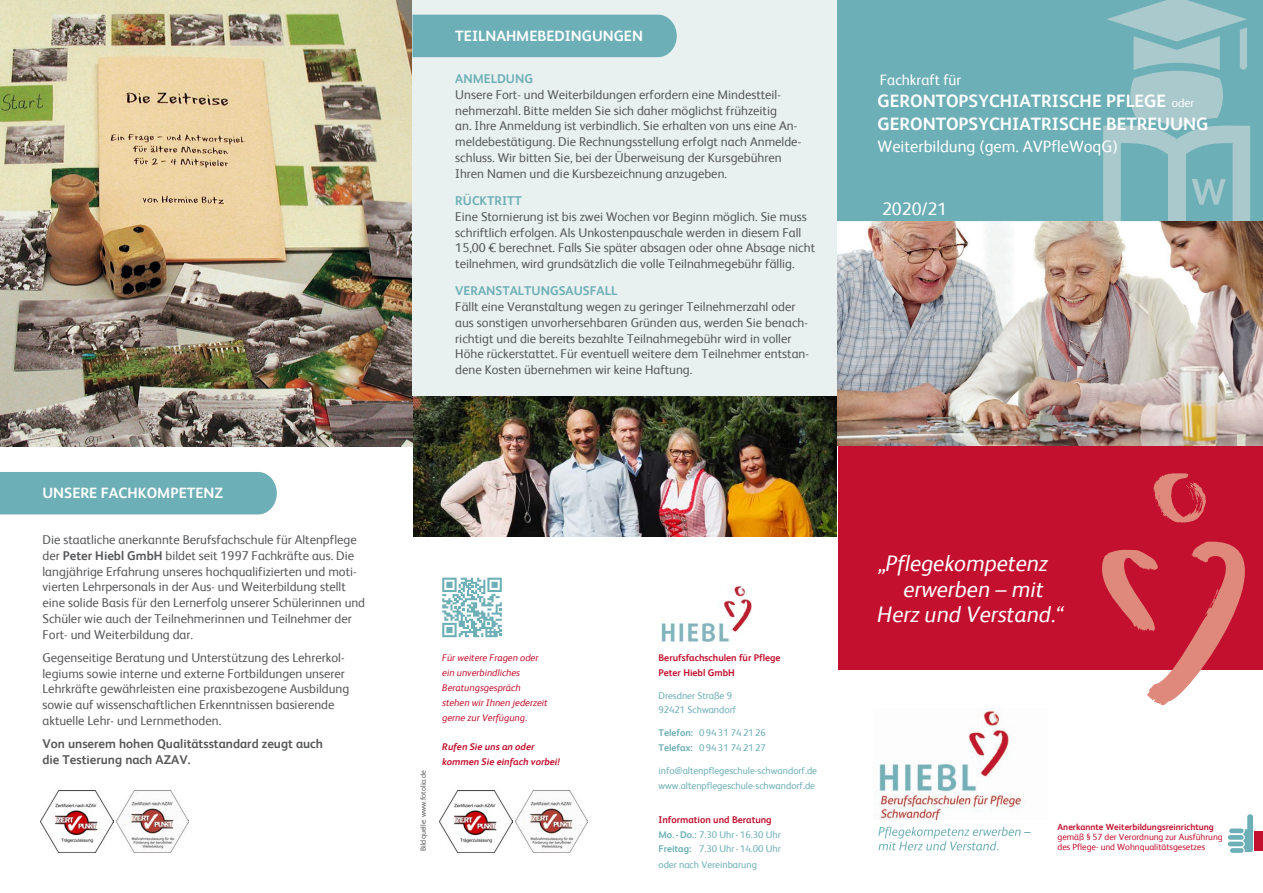
<style>
.page{position:relative;width:1263px;height:893px;background:#fff}
.page>*{position:absolute;margin:0;border:0;box-sizing:border-box;transform-origin:0 0}
.t1{font:italic 22.5px "FS Albert";color:#fff}
.t2{font:700 18px/22.8px "FS Albert";color:#fff}
.t3{font:18px "FS Albert";color:#fff}
.t4{font:16.5px "FS Albert";color:#fff}
.t5{font:700 15px "FS Albert";color:#fff}
.t6{font:15px "FS Albert";color:#fff}
.t7{font:12.75px/15.8px "FS Albert";color:#57585a}
.t8{font:700 12.75px/15.8px "FS Albert";color:#57585a}
.t9{font:700 12.75px "FS Albert";color:#6dafb6}
.t10{font:9.75px/14.9px "FS Albert";color:#6dafb6}
.t11{font:italic 9.75px/14.9px "FS Albert";color:#c3102e}
.t12{font:italic 700 9.75px/15px "FS Albert";color:#c3102e}
.t13{font:700 9.75px/14.9px "FS Albert";color:#c3102e}
.t14{font:9px/10.1px "FS Albert";color:#c3102e}
.t15{font:700 9px "FS Albert";color:#c3102e}
.t16{font:7.5px "FS Albert";color:#57585a}
.s1{font-weight:700}
.s2{font-weight:700;color:#c3102e}
.s3{font-weight:400;font-size:12px}
</style>
<div class="page">
<img style="left:414px;top:396px;width:423px;height:141px">
<img style="left:0;top:0;width:412px;height:447px">
<div style="left:412px;top:0;width:426px;height:396px;background:#e8f1f0"></div>
<div style="left:838px;top:0;width:425px;height:223px;background:#6dafb6"></div>
<svg style="left:1103px;top:0;width:147px;height:221px"></svg>
<div style="left:838px;top:446px;width:425px;height:223px;background:#c3102e"></div>
<svg style="left:1228px;top:814px;width:25px;height:39px"></svg>
<div style="left:1254px;top:831px;width:9px;height:19px;background:#c3102e"></div>
<svg style="left:442px;top:578px;width:60px;height:59px"></svg>
<div style="left:412px;top:15px;width:265px;height:42px;background:#6dafb6"></div>
<div style="left:0;top:472px;width:277px;height:42px;background:#6dafb6"></div>
<img style="left:838px;top:221px;width:425px;height:225px">
<svg style="left:1096px;top:541px;width:167px;height:164px"></svg>
<svg style="left:1153px;top:473px;width:53px;height:50px"></svg>
<svg style="left:878px;top:827px;width:152px;height:23px"></svg>
<img style="left:41px;top:791px;width:73px;height:62px">
<img style="left:117px;top:791px;width:72px;height:62px">
<img style="left:440px;top:791px;width:73px;height:62px">
<img style="left:516px;top:791px;width:72px;height:62px">
<img style="left:661px;top:585px;width:91px;height:57px">
<img style="left:874px;top:710px;width:148px;height:110px">
<p class="t5" style="left:43px;top:483px;width:182px">UNSERE FACHKOMPETENZ</p>
<p class="t7" style="left:43px;top:531px;width:324px">Die staatliche anerkannte Berufsfachschule für Altenpflege der <span class="s1">Peter Hiebl GmbH</span> bildet seit 1997 Fachkräfte aus. Die langjährige Erfahrung unseres hochqualifizierten und moti&shy;vierten Lehrpersonals in der Aus- und Weiterbildung stellt eine solide Basis für den Lernerfolg unserer Schülerinnen und Schüler wie auch der Teilnehmerinnen und Teilnehmer der Fort- und Weiterbildung dar.</p>
<p class="t7" style="left:43px;top:649px;width:308px">Gegenseitige Beratung und Unterstützung des Lehrerkol&shy;legiums sowie interne und externe Fortbildungen unserer Lehrkräfte gewährleisten eine praxisbezogene Ausbildung sowie auf wissenschaftlichen Erkenntnissen basierende aktuelle Lehr- und Lernmethoden.</p>
<p class="t8" style="left:43px;top:735px;width:282px">Von unserem hohen Qualitätsstandard zeugt auch die Testierung nach AZAV.</p>
<p class="t5" style="left:455px;top:26px;width:189px">TEILNAHMEBEDINGUNGEN</p>
<p class="t9" style="left:455px;top:70px;width:79px">ANMELDUNG</p>
<p class="t7" style="left:455px;top:86px;width:347px">Unsere Fort- und Weiterbildungen erfordern eine Mindestteil&shy;nehmerzahl. Bitte melden Sie sich daher möglichst frühzeitig<br>an. Ihre Anmeldung ist verbindlich. Sie erhalten von uns eine An&shy;meldebestätigung. Die Rechnungsstellung erfolgt nach Anmelde&shy;schluss. Wir bitten Sie, bei der Überweisung der Kursgebühren Ihren Namen und die Kursbezeichnung anzugeben.</p>
<p class="t7" style="left:455px;top:208px;width:361px">Eine Stornierung ist bis zwei Wochen vor Beginn möglich. Sie muss schriftlich erfolgen. Als Unkostenpauschale werden in diesem Fall 15,00 € berechnet. Falls Sie später absagen oder ohne Absage nicht teilnehmen, wird grundsätzlich die volle Teilnahmegebühr fällig.</p>
<p class="t7" style="left:455px;top:298px;width:355px">Fällt eine Veranstaltung wegen zu geringer Teilnehmerzahl oder aus sonstigen unvorhersehbaren Gründen aus, werden Sie benach&shy;richtigt und die bereits bezahlte Teilnahmegebühr wird in voller Höhe rückerstattet. Für eventuell weitere dem Teilnehmer entstan&shy;dene Kosten übernehmen wir keine Haftung.</p>
<p class="t9" style="left:455px;top:192px;width:68px">RÜCKTRITT</p>
<p class="t9" style="left:455px;top:282px;width:164px">VERANSTALTUNGSAUSFALL</p>
<p class="t16" style="left:418px;top:851px;width:82px;rotate:-90deg">Bildquelle: www.fotolia.de</p>
<p class="t11" style="left:442px;top:650px;width:107px">Für weitere Fragen oder ein unverbindliches<br>Beratungsgespräch stehen wir Ihnen jederzeit gerne zur Verfügung.</p>
<p class="t12" style="left:442px;top:739px;width:119px">Rufen Sie uns an oder kommen Sie einfach vorbei!</p>
<p class="t13" style="left:658px;top:649px;width:124px">Berufsfachschulen für Pflege<br>Peter Hiebl GmbH</p>
<p class="t10" style="left:658px;top:687px;width:79px">Dresdner Straße 9<br>92421 Schwandorf</p>
<p class="t10" style="left:658px;top:725px;width:109px"><span class="s1">Telefon:</span> 0 94 31 74 21 26<br><span class="s1">Telefax:</span> 0 94 31 74 21 27</p>
<p class="t10" style="left:658px;top:762px;width:160px">info@altenpflegeschule-schwandorf.de www.altenpflegeschule-schwandorf.de</p>
<p class="t10" style="left:658px;top:812px;width:124px"><span class="s2">Information und Beratung<br></span><span class="s1">Mo. -Do.:</span> 7.30 Uhr- 16.30 Uhr<br><span class="s1">Freitag:</span> 7.30 Uhr- 14.00 Uhr oder nach Vereinbarung</p>
<p class="t6" style="left:880px;top:70px;width:83px">Fachkraft für</p>
<h2 class="t2" style="left:877px;top:89px;width:332px">GERONTOPSYCHIATRISCHE PFLEGE <span class="s3">oder<br></span>GERONTOPSYCHIATRISCHE BETREUUNG</h2>
<p class="t4" style="left:877px;top:135px;width:242px">Weiterbildung (gem. AVPfleWoqG)</p>
<h2 class="t3" style="left:882px;top:197px;width:67px">2020/21</h2>
<h1 class="t1" style="left:877px;top:548px;width:172px">„Pflegekompetenz</h1>
<h1 class="t1" style="left:903px;top:573px;width:142px">erwerben – mit</h1>
<h1 class="t1" style="left:877px;top:599px;width:188px">Herz und Verstand.“</h1>
<p class="t15" style="left:1057px;top:820px;width:158px">Anerkannte Weiterbildungsreinrichtung</p>
<p class="t14" style="left:1057px;top:831px;width:167px">gemäß § 57 der Verordnung zur Ausführung des Pflege- und Wohnqualitätsgesetzes</p>
</div>
